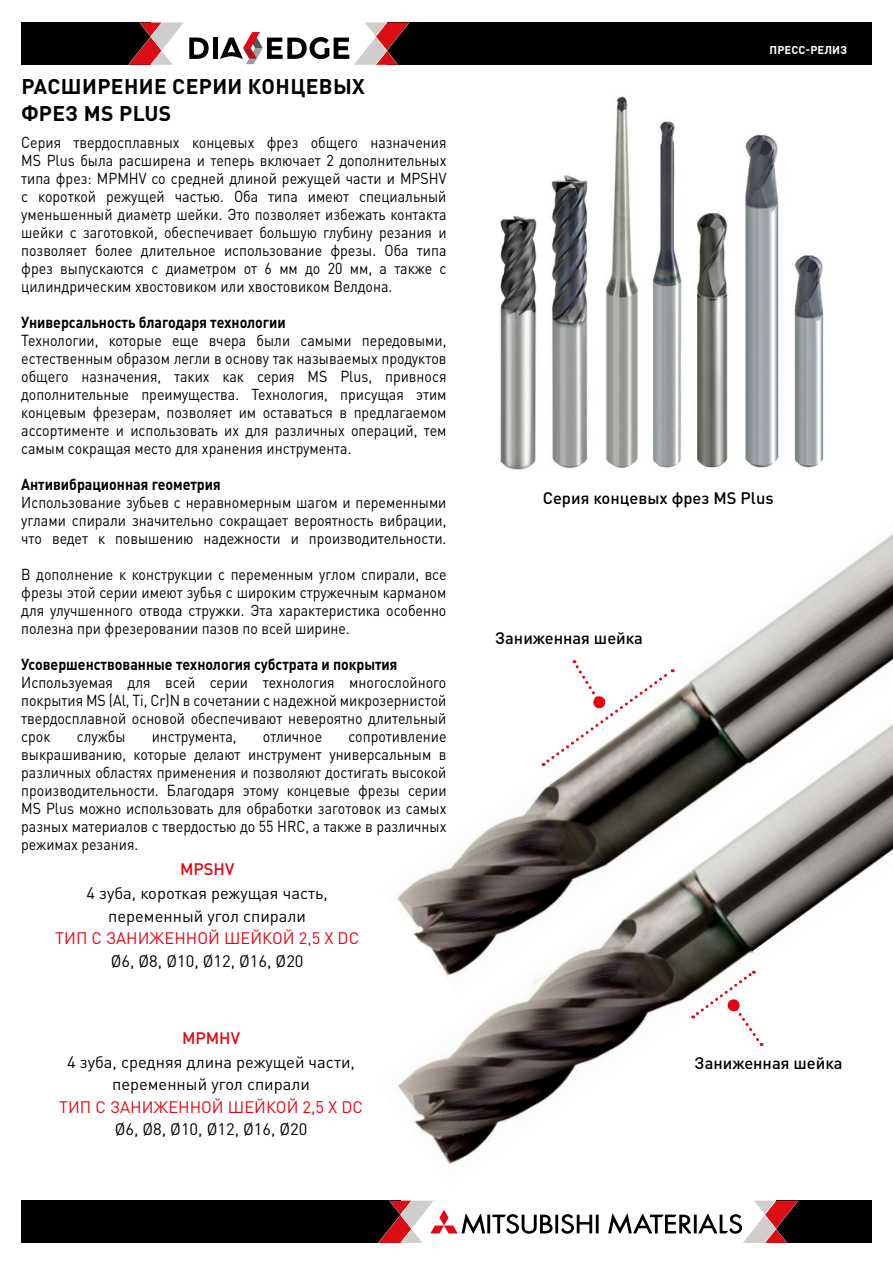
<style>
.page{position:relative;width:893px;height:1263px;background:#fff}
.page>*{position:absolute;margin:0;border:0;box-sizing:border-box;transform-origin:0 0}
.Headline__43_BLUE{font:700 21px "DIN Pro";letter-spacing:.02em;color:#000}
.t1{font:16.5px/22.5px "DIN Pro";color:#000;text-align:center}
.t2{font:500 16.5px "DIN Pro";color:#000}
.t3{font:16.5px "DIN Pro";color:#e30613}
.t4{font:500 16.5px "DIN Pro";color:#e30613}
.Main_text{font:15.75px/18px "DIN Pro";color:#000;text-align:justify;scale:.9 1}
.Main_text-2{font:700 15.75px "DIN Pro";color:#000;scale:.9 1}
.PageMark{font:700 11.25px "DIN Pro";letter-spacing:.01em;color:#fff}
</style>
<div class="page">
<hr style="left:487px;top:1215px;width:3px;height:18px;background:#000">
<hr style="left:596px;top:1215px;width:3px;height:18px;background:#000">
<hr style="left:555px;top:1215px;width:3px;height:18px;background:#000">
<svg style="left:561px;top:1214px;width:31px;height:20px"></svg>
<svg style="left:492px;top:1214px;width:61px;height:20px"></svg>
<hr style="left:694px;top:1215px;width:3px;height:18px;background:#000">
<svg style="left:608px;top:1214px;width:83px;height:19px"></svg>
<hr style="left:213px;top:38px;width:4px;height:21px;background:#000">
<div style="left:387px;top:22px;width:485px;height:43px;background:#000"></div>
<svg style="left:220px;top:22px;width:189px;height:43px"></svg>
<div style="left:21px;top:22px;width:130px;height:43px;background:#000"></div>
<svg style="left:128px;top:22px;width:81px;height:43px"></svg>
<div style="left:776px;top:1200px;width:96px;height:43px;background:#000"></div>
<svg style="left:698px;top:1200px;width:101px;height:43px"></svg>
<div style="left:21px;top:1200px;width:379px;height:43px;background:#000"></div>
<svg style="left:378px;top:1200px;width:107px;height:43px"></svg>
<img style="left:500px;top:96px;width:324px;height:374px">
<img style="left:395px;top:993px;width:369px;height:172px">
<img style="left:397px;top:534px;width:496px;height:459px">
<svg style="left:543px;top:660px;width:131px;height:106px"></svg>
<svg style="left:693px;top:970px;width:69px;height:76px"></svg>
<p class="Headline__43_BLUE" style="left:21px;top:69px;width:345px">РАСШИРЕНИЕ СЕРИИ КОНЦЕВЫХ</p>
<p class="Headline__43_BLUE" style="left:21px;top:96px;width:151px">ФРЕЗ MS PLUS</p>
<p class="Main_text" style="left:21px;top:132px;width:474px">Серия твердосплавных концевых фрез общего назначения MS Plus была расширена и теперь включает 2 дополнительных типа фрез: MPMHV со средней длиной режущей части и MPSHV с короткой режущей частью. Оба типа имеют специальный уменьшенный диаметр шейки. Это позволяет избежать контакта шейки с заготовкой, обеспечивает большую глубину резания и позволяет более длительное использование фрезы. Оба типа фрез выпускаются с диаметром от 6 мм до 20 мм, а также с цилиндрическим хвостовиком или хвостовиком Велдона.</p>
<p class="Main_text-2" style="left:21px;top:309px;width:295px">Универсальность благодаря технологии</p>
<p class="Main_text" style="left:21px;top:330px;width:474px">Технологии, которые еще вчера были самыми передовыми, естественным образом легли в основу так называемых продуктов общего назначения, таких как серия MS Plus, привнося дополнительные преимущества. Технология, присущая этим концевым фрезерам, позволяет им оставаться в предлагаемом ассортименте и использовать их для различных операций, тем самым сокращая место для хранения инструмента.</p>
<p class="Main_text-2" style="left:21px;top:471px;width:223px">Антивибрационная геометрия</p>
<p class="Main_text" style="left:21px;top:492px;width:474px">Использование зубьев с неравномерным шагом и переменными углами спирали значительно сокращает вероятность вибрации, что ведет к повышению надежности и производительности.</p>
<p class="Main_text" style="left:21px;top:564px;width:474px">В дополнение к конструкции с переменным углом спирали, все фрезы этой серии имеют зубья с широким стружечным карманом для улучшенного отвода стружки. Эта характеристика особенно полезна при фрезеровании пазов по всей ширине.</p>
<p class="Main_text-2" style="left:21px;top:651px;width:420px">Усовершенствованные технология субстрата и покрытия</p>
<p class="Main_text" style="left:21px;top:672px;width:474px">Используемая для всей серии технология многослойного покрытия MS (Al, Ti, Cr)N в сочетании с надежной микрозернистой твердосплавной основой обеспечивают невероятно длительный срок</p>
<p class="Main_text" style="left:77px;top:726px;width:56px">службы</p>
<p class="Main_text" style="left:152px;top:726px;width:96px">инструмента,</p>
<p class="Main_text" style="left:263px;top:726px;width:67px">отличное</p>
<p class="Main_text" style="left:21px;top:726px;width:474px;text-indent:327px">сопротивление выкрашиванию, которые делают инструмент универсальным в различных областях применения и позволяют достигать высокой производительности. Благодаря этому концевые фрезы серии MS Plus можно использовать для обработки заготовок из самых разных материалов с твердостью до 55 HRC, а также в различных режимах резания.</p>
<p class="t4" style="left:180px;top:856px;width:56px">MPSHV</p>
<p class="t1" style="left:86px;top:880px;width:243px">4 зуба, короткая режущая часть, переменный угол спирали</p>
<p class="t3" style="left:55px;top:925px;width:306px">ТИП С ЗАНИЖЕННОЙ ШЕЙКОЙ 2,5 X DC</p>
<p class="t1" style="left:111px;top:948px;width:194px">Ø6, Ø8, Ø10, Ø12, Ø16, Ø20</p>
<p class="t4" style="left:182px;top:1024px;width:59px">MPMHV</p>
<p class="t1" style="left:67px;top:1049px;width:289px">4 зуба, средняя длина режущей части,</p>
<p class="t1" style="left:112px;top:1071px;width:199px">переменный угол спирали</p>
<p class="t3" style="left:59px;top:1094px;width:306px">ТИП С ЗАНИЖЕННОЙ ШЕЙКОЙ 2,5 X DC</p>
<p class="t1" style="left:115px;top:1116px;width:194px">Ø6, Ø8, Ø10, Ø12, Ø16, Ø20</p>
<p class="PageMark" style="left:770px;top:41px;width:79px">ПРЕСС-РЕЛИЗ</p>
<p class="t2" style="left:543px;top:484px;width:232px">Серия концевых фрез MS Plus</p>
<p class="t2" style="left:495px;top:625px;width:149px">Заниженная шейка</p>
<p class="t2" style="left:695px;top:1050px;width:149px">Заниженная шейка</p>
</div>
